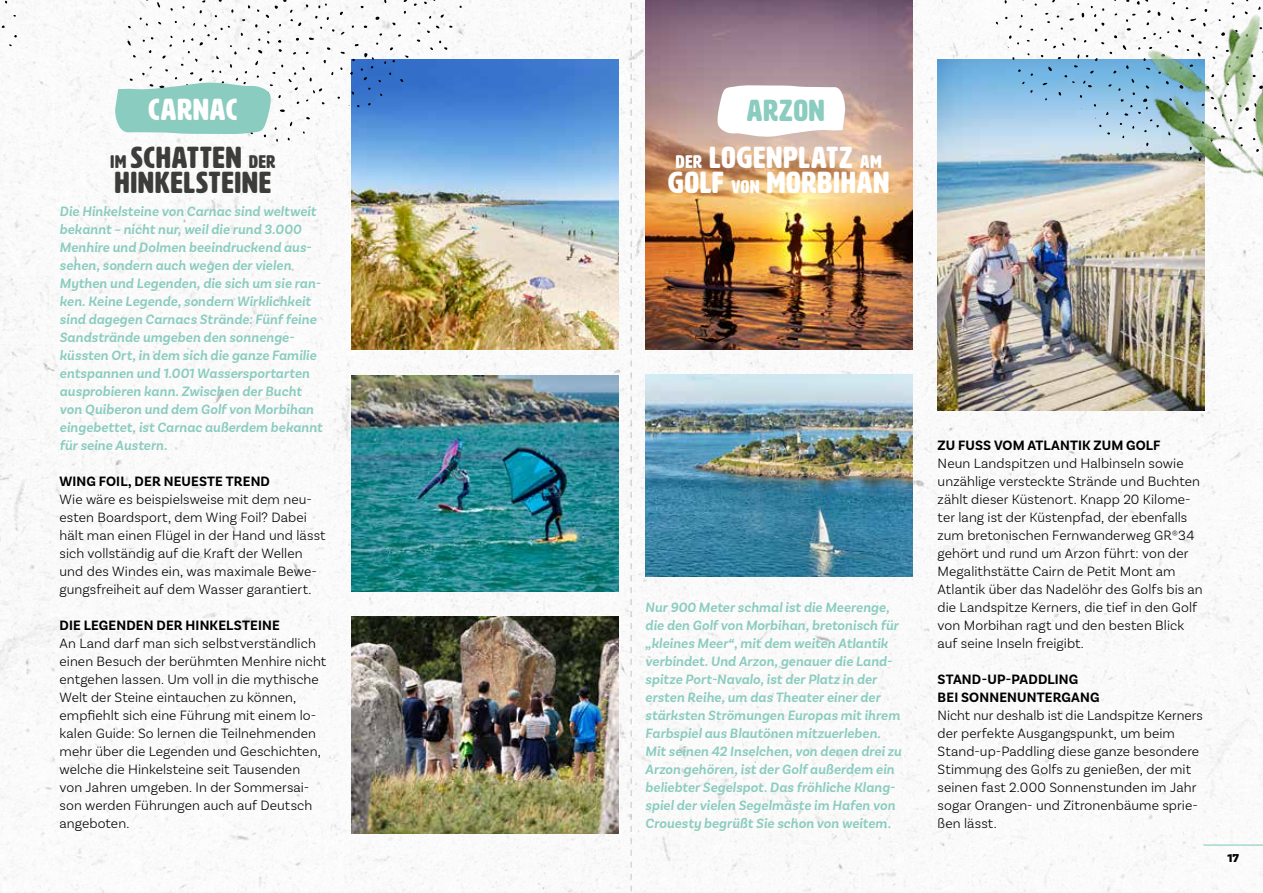
<style>
.page{position:relative;width:1263px;height:893px;background:#fff}
.page>*{position:absolute;margin:0;border:0;box-sizing:border-box;transform-origin:0 0}
.t1{font:30px/47px "HWT Artz";letter-spacing:.04em;color:#fff;text-align:center}
.t2{font:30px/25.5px "HWT Artz";letter-spacing:.035em;color:#3c3c3b}
.t3{font:300 14.25px/18px "Basic Sans";letter-spacing:.005em;color:#000}
.t4{font:italic 600 14.25px/18px "Basic Sans";letter-spacing:.01em;color:#8accbf}
.t5{font:700 14.25px/18px "Basic Sans";letter-spacing:.015em;color:#000}
.t6{font:900 12px "Basic Sans";color:#000}
.s1{font-size:18px}
.s2{color:#8accbf}
</style>
<div class="page">
<img style="left:0;top:0;width:1263px;height:893px">
<hr style="left:1203px;top:844px;width:60px;height:2px;background:#8accbf">
<svg style="left:630px;top:0;width:2px;height:893px"></svg>
<img style="left:645px;top:0;width:267px;height:350px">
<img style="left:645px;top:375px;width:267px;height:201px">
<img style="left:352px;top:60px;width:267px;height:290px">
<img style="left:352px;top:375px;width:267px;height:217px">
<img style="left:352px;top:617px;width:267px;height:216px">
<img style="left:938px;top:60px;width:266px;height:351px">
<svg style="left:717px;top:85px;width:129px;height:54px"></svg>
<svg style="left:980px;top:0;width:96px;height:167px"></svg>
<svg style="left:127px;top:0;width:428px;height:142px"></svg>
<svg style="left:0;top:0;width:19px;height:52px"></svg>
<img style="left:1076px;top:0;width:187px;height:300px">
<svg style="left:114px;top:80px;width:158px;height:55px"></svg>
<h1 class="t1" style="left:149px;top:86px;width:90px">CARNAC</h1>
<h1 class="t2" style="left:111px;top:145px;width:166px"><span class="s1">IM</span> SCHATTEN <span class="s1">DER<br></span>HINKELSTEINE</h1>
<p class="t4" style="left:60px;top:202px;width:265px">Die Hinkelsteine von Carnac sind weltweit bekannt – nicht nur, weil die rund 3.000<br>Menhire und Dolmen beeindruckend aus&shy;sehen, sondern auch wegen der vielen Mythen und Legenden, die sich um sie ran&shy;ken. Keine Legende, sondern Wirklichkeit sind dagegen Carnacs Strände: Fünf feine Sandstrände umgeben den sonnenge&shy;küssten Ort, in dem sich die ganze Familie entspannen und 1.001 Wassersportarten ausprobieren kann. Zwischen der Bucht von Quiberon und dem Golf von Morbihan eingebettet, ist Carnac außerdem bekannt für seine Austern.</p>
<p class="t5" style="left:60px;top:472px;width:212px">WING FOIL, DER NEUESTE TREND</p>
<p class="t3" style="left:60px;top:490px;width:268px">Wie wäre es beispielsweise mit dem neu&shy;esten Boardsport, dem Wing Foil? Dabei hält man einen Flügel in der Hand und lässt sich vollständig auf die Kraft der Wellen und des Windes ein, was maximale Bewe&shy;gungsfreiheit auf dem Wasser garantiert.</p>
<p class="t5" style="left:60px;top:616px;width:222px">DIE LEGENDEN DER HINKELSTEINE</p>
<p class="t3" style="left:60px;top:634px;width:268px">An Land darf man sich selbstverständlich einen Besuch der berühmten Menhire nicht entgehen lassen. Um voll in die mythische Welt der Steine eintauchen zu können, empfiehlt sich eine Führung mit einem lo&shy;kalen Guide: So lernen die Teilnehmenden mehr über die Legenden und Geschichten, welche die Hinkelsteine seit Tausenden von Jahren umgeben. In der Sommersai&shy;son werden Führungen auch auf Deutsch angeboten.</p>
<h1 class="t1" style="left:676px;top:87px;width:207px"><span class="s2">ARZON<br></span><span class="s1">DER</span> LOGENPLATZ <span class="s1">AM</span></h1>
<h1 class="t1" style="left:668px;top:160px;width:222px">GOLF <span class="s1">VON</span> MORBIHAN</h1>
<p class="t4" style="left:645px;top:598px;width:258px">Nur 900 Meter schmal ist die Meerenge, die den Golf von Morbihan, bretonisch für „kleines Meer“, mit dem weiten Atlantik verbindet. Und Arzon, genauer die Land&shy;spitze Port-Navalo, ist der Platz in der ersten Reihe, um das Theater einer der stärksten Strömungen Europas mit ihrem Farbspiel aus Blautönen mitzuerleben.<br>Mit seinen 42 Inselchen, von denen drei zu Arzon gehören, ist der Golf außerdem ein beliebter Segelspot. Das fröhliche Klang&shy;spiel der vielen Segelmäste im Hafen von Crouesty begrüßt Sie schon von weitem.</p>
<p class="t5" style="left:938px;top:436px;width:224px">ZU FUSS VOM ATLANTIK ZUM GOLF</p>
<p class="t3" style="left:938px;top:454px;width:267px">Neun Landspitzen und Halbinseln sowie unzählige versteckte Strände und Buchten zählt dieser Küstenort. Knapp 20 Kilome&shy;ter lang ist der Küstenpfad, der ebenfalls zum bretonischen Fernwanderweg GR®34 gehört und rund um Arzon führt: von der Megalithstätte Cairn de Petit Mont am Atlantik über das Nadelöhr des Golfs bis an die Landspitze Kerners, die tief in den Golf von Morbihan ragt und den besten Blick auf seine Inseln freigibt.</p>
<p class="t5" style="left:938px;top:670px;width:163px">STAND-UP-PADDLING<br>BEI SONNENUNTERGANG</p>
<p class="t3" style="left:938px;top:706px;width:267px">Nicht nur deshalb ist die Landspitze Kerners der perfekte Ausgangspunkt, um beim Stand-up-Paddling diese ganze besondere Stimmung des Golfs zu genießen, der mit seinen fast 2.000 Sonnenstunden im Jahr sogar Orangen- und Zitronenbäume sprie&shy;ßen lässt.</p>
<p class="t6" style="left:1227px;top:851px;width:13px">17</p>
</div>
